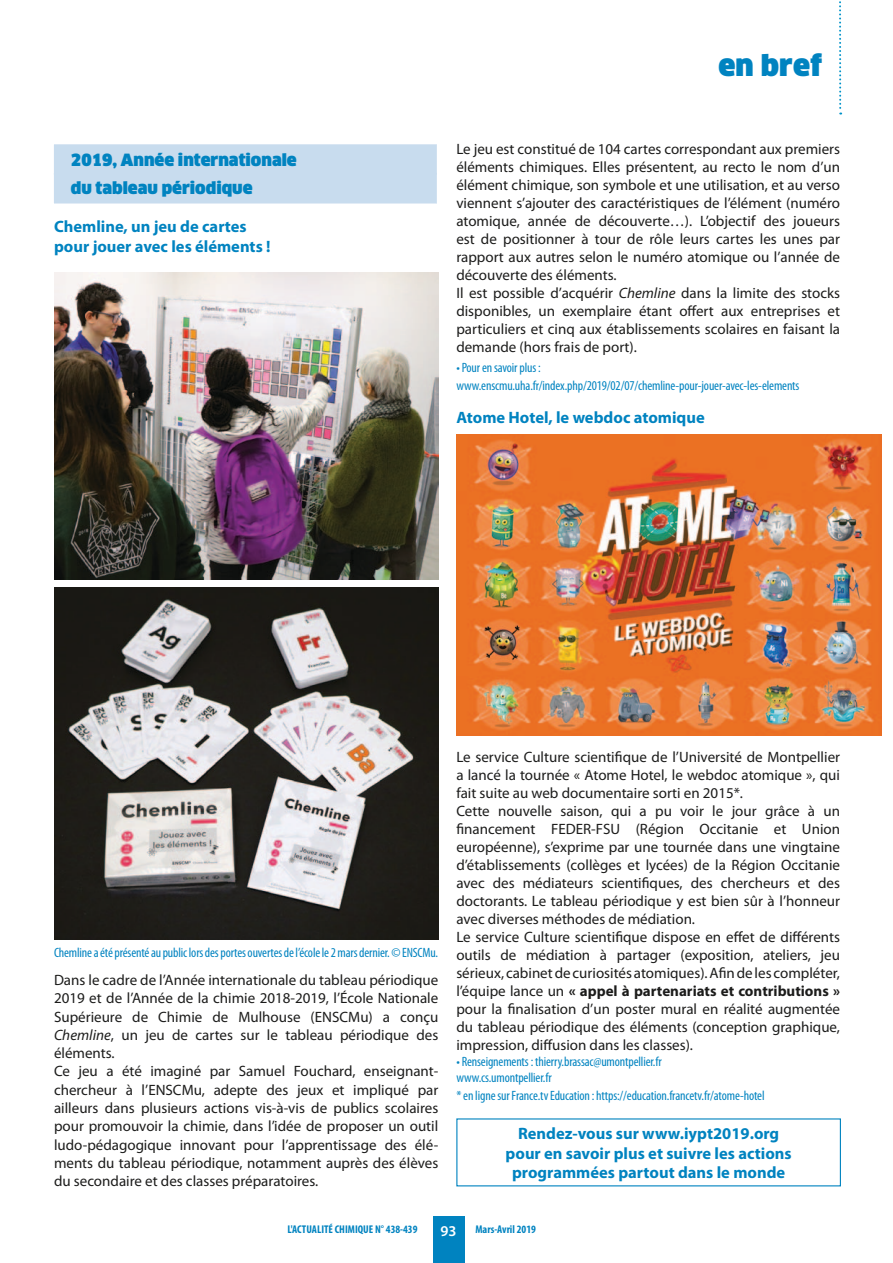
<style>
.page{position:relative;width:893px;height:1263px;background:#fff}
.page>*{position:absolute;margin:0;border:0;box-sizing:border-box;transform-origin:0 0}
.t1{font:900 28.5px "Clan";letter-spacing:.01em;color:#0083c0}
.t2{font:700 16.5px/19.8px "Myriad Pro";color:#0083c0}
.t3{font:900 16.5px/28.3px "Clan";color:#0083c0}
.t4{font:15px/18px "Myriad Pro";color:#1c1c1b}
.t5{font:600 15px "Myriad Pro";color:#fff}
.t6{font:condensed 13.5px/18px "Myriad Pro";letter-spacing:-.01em;color:#0083c0}
.t7{font:700 condensed 11.25px "Myriad Pro";color:#0083c0}
.s1{font-style:italic}
.s2{font-weight:700}
</style>
<div class="page">
<div style="left:433px;top:1216px;width:32px;height:47px;background:#0083c0"></div>
<svg style="left:839px;top:1px;width:2px;height:114px"></svg>
<img style="left:54px;top:272px;width:384px;height:308px">
<img style="left:54px;top:587px;width:384px;height:353px">
<img style="left:456px;top:434px;width:426px;height:301px">
<div style="left:54px;top:144px;width:383px;height:60px;background:#e2ecf6"></div>
<div style="left:54px;top:145px;width:383px;height:30px;background:#c8dcee"></div>
<div style="left:54px;top:173px;width:383px;height:30px;background:#c8dcee"></div>
<p class="t3" style="left:71px;top:146px;width:227px">2019, Année internationale du tableau périodique</p>
<p class="t2" style="left:54px;top:215px;width:218px">Chemline, un jeu de cartes pour jouer avec les éléments !</p>
<h1 class="t1" style="left:718px;top:48px;width:105px">en bref</h1>
<p class="t4" style="left:456px;top:140px;width:385px">Le jeu est constitué de 104 cartes correspondant aux premiers éléments chimiques. Elles présentent, au recto le nom d’un élément chimique, son symbole et une utilisation, et au verso viennent s’ajouter des caractéristiques de l’élément (numéro atomique, année de découverte…). L’objectif des joueurs est de positionner à tour de rôle leurs cartes les unes par rapport aux autres selon le numéro atomique ou l’année de découverte des éléments.<br>Il est possible d’acquérir <span class="s1">Chemline</span> dans la limite des stocks disponibles, un exemplaire étant offert aux entreprises et particuliers et cinq aux établissements scolaires en faisant la demande (hors frais de port).</p>
<p class="t6" style="left:456px;top:359px;width:345px">• Pour en savoir plus : www.enscmu.uha.fr/index.php/2019/02/07/chemline-pour-jouer-avec-les-elements</p>
<p class="t2" style="left:456px;top:407px;width:250px">Atome Hotel, le webdoc atomique</p>
<p class="t6" style="left:54px;top:943px;width:386px">Chemline a été présenté au public lors des portes ouvertes de l’école le 2 mars dernier. © ENSCMu.</p>
<p class="t4" style="left:54px;top:970px;width:386px">Dans le cadre de l’Année internationale du tableau périodique 2019 et de l’Année de la chimie 2018-2019, l’École Nationale Supérieure de Chimie de Mulhouse (ENSCMu) a conçu <span class="s1">Chemline</span>, un jeu de cartes sur le tableau périodique des éléments.<br>Ce jeu a été imaginé par Samuel Fouchard, enseignant&shy;chercheur à l’ENSCMu, adepte des jeux et impliqué par ailleurs dans plusieurs actions vis-à-vis de publics scolaires pour promouvoir la chimie, dans l’idée de proposer un outil ludo-pédagogique innovant pour l’apprentissage des élé&shy;ments du tableau périodique, notamment auprès des élèves du secondaire et des classes préparatoires.</p>
<p class="t4" style="left:456px;top:747px;width:385px">Le service Culture scientifique de l’Université de Montpellier a lancé la tournée « Atome Hotel, le webdoc atomique », qui fait suite au web documentaire sorti en 2015*.<br>Cette nouvelle saison, qui a pu voir le jour grâce à un financement FEDER-FSU (Région Occitanie et Union européenne), s’exprime par une tournée dans une vingtaine d’établissements (collèges et lycées) de la Région Occitanie avec des médiateurs scientifiques, des chercheurs et des doctorants. Le tableau périodique y est bien sûr à l’honneur avec diverses méthodes de médiation.<br>Le service Culture scientifique dispose en effet de différents outils de médiation à partager (exposition, ateliers, jeu sérieux, cabinet de curiosités atomiques). Afin de les compléter, l’équipe lance un <span class="s2">« appel à partenariats et contributions » </span>pour la finalisation d’un poster mural en réalité augmentée du tableau périodique des éléments (conception graphique, impression, diffusion dans les classes).</p>
<p class="t6" style="left:456px;top:1053px;width:207px;line-height:16.2px">• Renseignements : thierry.brassac@umontpellier.fr www.cs.umontpellier.fr</p>
<p class="t6" style="left:456px;top:1086px;width:310px">* en ligne sur France.tv Education : https://education.francetv.fr/atome-hotel</p>
<p class="t2" style="left:506px;top:1123px;width:288px;text-align:center">Rendez-vous sur www.iypt2019.org pour en savoir plus et suivre les actions programmées partout dans le monde</p>
<p class="t7" style="left:287px;top:1222px;width:132px">L'ACTUALITÉ CHIMIQUE N° 438-439</p>
<p class="t5" style="left:441px;top:1221px;width:18px">93</p>
<p class="t7" style="left:475px;top:1222px;width:62px">Mars-Avril 2019</p>
</div>
